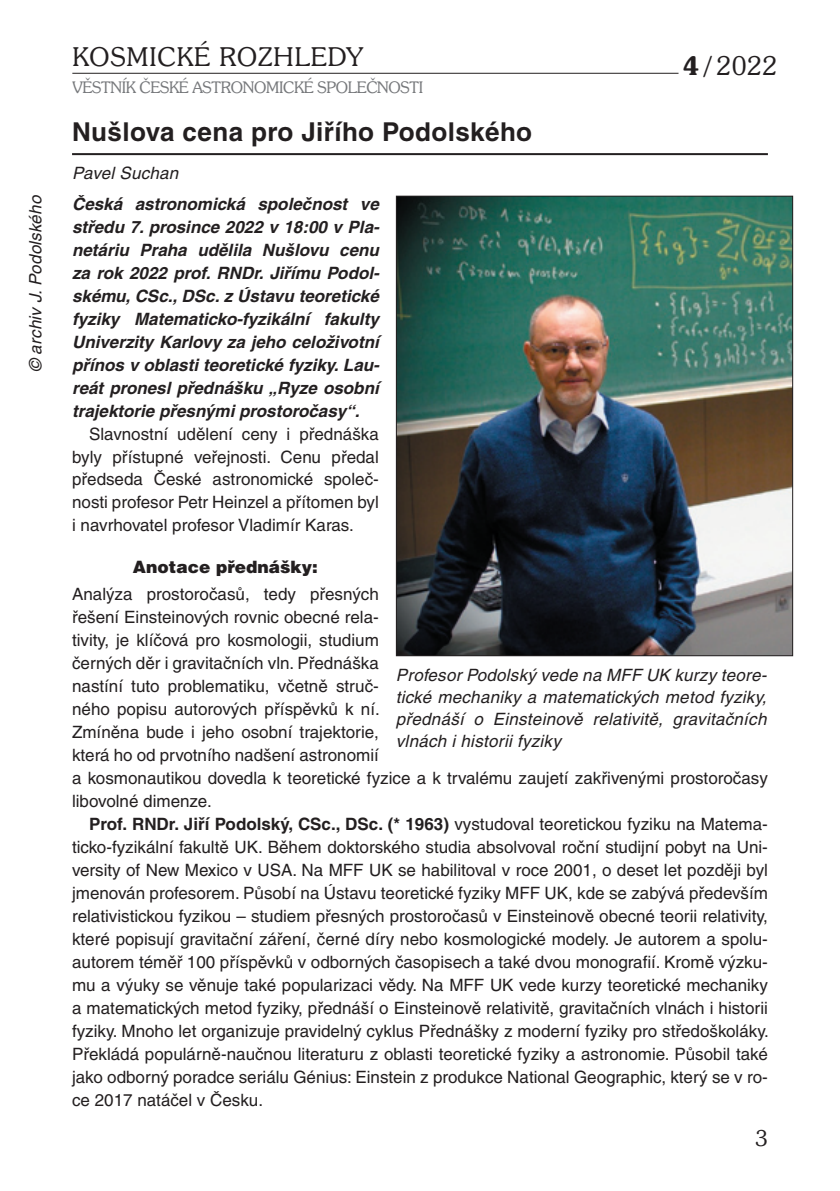
<style>
.page{position:relative;width:840px;height:1191px;background:#fff}
.page>*{position:absolute;margin:0;border:0;box-sizing:border-box;transform-origin:0 0}
.t1{font:700 26px "Helvetica CE";letter-spacing:.015em;color:#231f20}
.t2{font:300 26px "Souvenir IT Cby BTCE";letter-spacing:.04em;color:#231f20}
.t3{font:300 22px "Souvenir IT Cby BTCE";color:#231f20}
.t4{font:17px/23px "Helvetica CE";color:#231f20;text-align:justify}
.t5{font:italic 700 17px/23px "Helvetica CE";color:#231f20;text-align:justify}
.t6{font:italic 17px/22px "Helvetica CE";letter-spacing:.015em;color:#231f20;text-align:justify}
.t7{font:900 17px "Helvetica CE";color:#231f20}
.t8{font:300 16px "Souvenir IT Cby BTCE";letter-spacing:-.02em;color:#76787b}
.s1{font-weight:600}
.s2{font-weight:700}
</style>
<div class="page">
<hr style="left:72px;top:73px;width:606px;height:1px;background:#231f20">
<hr style="left:72px;top:153px;width:695px;height:2px;background:#231f20">
<img style="left:397px;top:198px;width:393px;height:456px">
<p class="t6" style="left:25px;top:372px;width:179px;rotate:-90deg">© archiv J. Podolského</p>
<h1 class="t2" style="left:72px;top:40px;width:292px">KOSMICKÉ ROZHLEDY</h1>
<p class="t8" style="left:72px;top:77px;width:352px">VĚSTNÍK ČESKÉ ASTRONOMICKÉ SPOLEČNOSTI</p>
<h1 class="t2" style="left:682px;top:48px;width:96px"><span class="s1">4 /</span> 2022</h1>
<h1 class="t1" style="left:72px;top:116px;width:461px">Nušlova cena pro Jiřího Podolského</h1>
<p class="t6" style="left:72px;top:162px;width:108px">Pavel Suchan</p>
<p class="t5" style="left:72px;top:192px;width:309px">Česká astronomická společnost ve středu 7. prosince 2022 v 18:00 v Pla&shy;netáriu Praha udělila Nušlovu cenu za rok 2022 prof. RNDr. Jiřímu Podol&shy;skému, CSc., DSc. z Ústavu teoretické fyziky Matematicko-fyzikální fakulty Univerzity Karlovy za jeho celoživotní přínos v oblasti teoretické fyziky. Lau&shy;reát pronesl přednášku „Ryze osobní trajektorie přesnými prostoročasy“.</p>
<p class="t4" style="left:72px;top:422px;width:308px;text-indent:17px">Slavnostní udělení ceny i přednáška byly přístupné veřejnosti. Cenu předal předseda České astronomické společ&shy;nosti profesor Petr Heinzel a přítomen byl i navrhovatel profesor Vladimír Karas.</p>
<p class="t7" style="left:133px;top:557px;width:186px">Anotace přednášky:</p>
<p class="t4" style="left:72px;top:583px;width:697px;text-align:left">Analýza prostoročasů, tedy přesných<br>řešení Einsteinových rovnic obecné rela-<br>tivity, je klíčová pro kosmologii, studium<br>černých děr i gravitačních vln. Přednáška<br>nastíní tuto problematiku, včetně struč-<br>ného popisu autorových příspěvků k ní.<br>Zmíněna bude i jeho osobní trajektorie,<br>která ho od prvotního nadšení astronomií<br>a kosmonautikou dovedla k teoretické fyzice a k trvalému zaujetí zakřivenými prostoročasy libovolné dimenze.</p>
<p class="t4" style="left:72px;top:812px;width:698px;text-indent:17px"><span class="s2">Prof. RNDr. Jiří Podolský, CSc., DSc. (* 1963)</span> vystudoval teoretickou fyziku na Matema&shy;ticko-fyzikální fakultě UK. Během doktorského studia absolvoval roční studijní pobyt na Uni&shy;versity of New Mexico v USA. Na MFF UK se habilitoval v roce 2001, o deset let později byl jmenován profesorem. Působí na Ústavu teoretické fyziky MFF UK, kde se zabývá především relativistickou fyzikou – studiem přesných prostoročasů v Einsteinově obecné teorii relativity, které popisují gravitační záření, černé díry nebo kosmologické modely. Je autorem a spolu&shy;autorem téměř 100 příspěvků v odborných časopisech a také dvou monografií. Kromě výzku&shy;mu a výuky se věnuje také popularizaci vědy. Na MFF UK vede kurzy teoretické mechaniky a matematických metod fyziky, přednáší o Einsteinově relativitě, gravitačních vlnách i historii fyziky. Mnoho let organizuje pravidelný cyklus Přednášky z moderní fyziky pro středoškoláky.<br>Překládá populárně-naučnou literaturu z oblasti teoretické fyziky a astronomie. Působil také jako odborný poradce seriálu Génius: Einstein z produkce National Geographic, který se v ro&shy;ce 2017 natáčel v Česku.</p>
<p class="t6" style="left:395px;top:664px;width:372px">Profesor Podolský vede na MFF UK kurzy teore&shy;tické mechaniky a matematických metod fyziky, přednáší o Einsteinově relativitě, gravitačních vlnách i historii fyziky</p>
<p class="t3" style="left:755px;top:1124px;width:14px">3</p>
</div>
